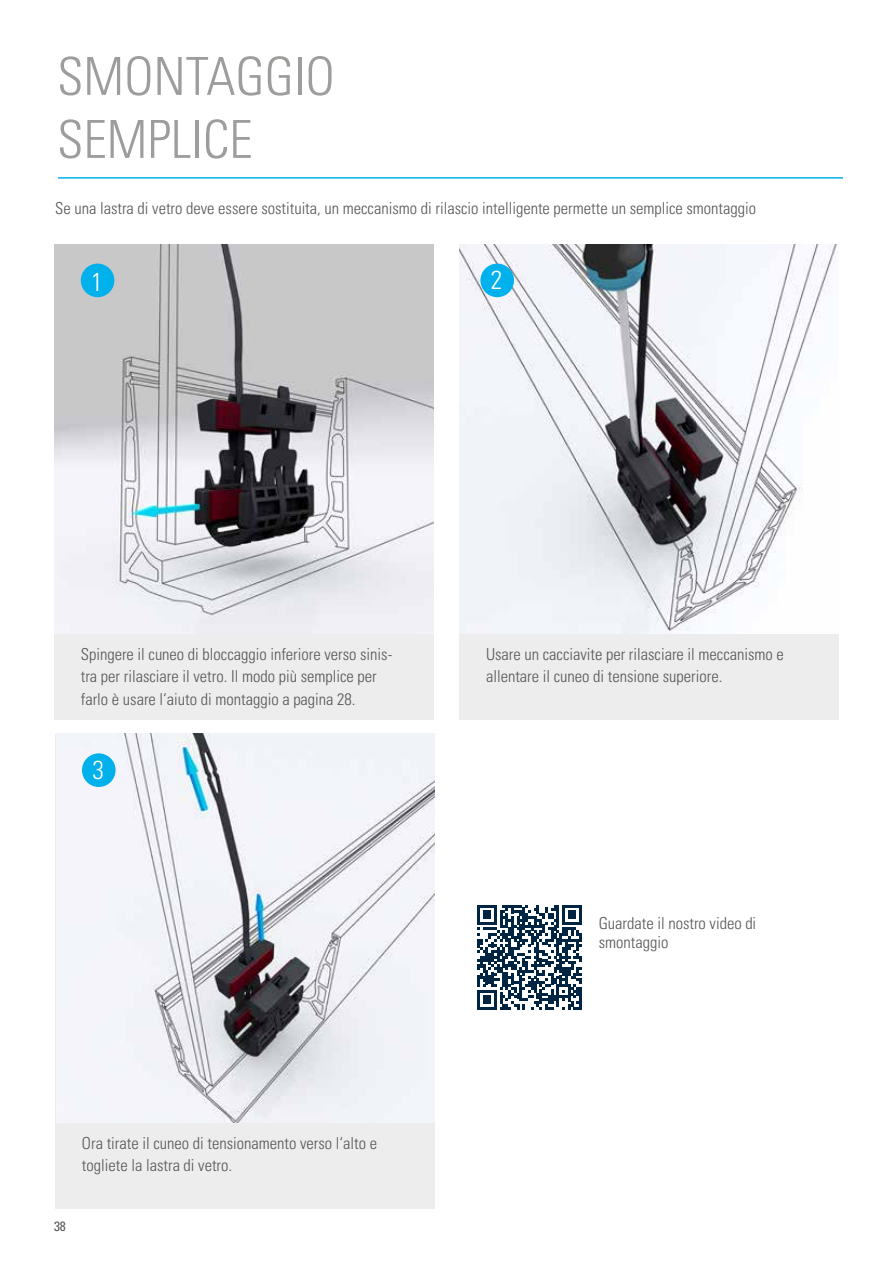
<style>
.page{position:relative;width:893px;height:1263px;background:#fff}
.page>*{position:absolute;margin:0;border:0;box-sizing:border-box;transform-origin:0 0}
.t1{font:52.5px/63px "Univers LTCYR 47 Light Cond";color:#9d9d9c}
.t2{font:25.95px "Univers LTCYR 47 Light Cond";color:#fff}
.t3{font:16.5px/22.5px "Univers LTCYR 47 Light Cond";color:#575756}
.t4{font:condensed 13.5px "Univers LTCYR 57";color:#575756}
</style>
<div class="page">
<div style="left:54px;top:634px;width:380px;height:85px;background:#ededed"></div>
<img style="left:54px;top:244px;width:380px;height:389px">
<div style="left:459px;top:634px;width:380px;height:85px;background:#ededed"></div>
<img style="left:459px;top:244px;width:379px;height:389px">
<div style="left:55px;top:1124px;width:380px;height:85px;background:#ededed"></div>
<img style="left:56px;top:734px;width:379px;height:389px">
<div style="left:81px;top:264px;width:33px;height:33px;background:#00b1eb;border-radius:50%"></div>
<div style="left:480px;top:264px;width:34px;height:33px;background:#00b1eb;border-radius:50%"></div>
<div style="left:82px;top:753px;width:34px;height:34px;background:#00b1eb;border-radius:50%"></div>
<hr style="left:58px;top:177px;width:785px;height:2px;background:#00b1eb">
<svg style="left:477px;top:905px;width:105px;height:105px"></svg>
<hr style="left:579px;top:987px;width:3px;height:23px;background:#002542">
<h1 class="t1" style="left:57px;top:42px;width:279px">SMONTAGGIO<br>SEMPLICE</h1>
<p class="t3" style="left:55px;top:196px;width:702px">Se una lastra di vetro deve essere sostituita, un meccanismo di rilascio intelligente permette un semplice smontaggio</p>
<h2 class="t2" style="left:91px;top:264px;width:13px">1</h2>
<h2 class="t2" style="left:491px;top:263px;width:13px">2</h2>
<p class="t3" style="left:81px;top:642px;width:313px">Spingere il cuneo di bloccaggio inferiore verso sinis&shy;tra per rilasciare il vetro. Il modo più semplice per farlo è usare l‘aiuto di montaggio a pagina 28.</p>
<p class="t3" style="left:486px;top:642px;width:299px">Usare un cacciavite per rilasciare il meccanismo e allentare il cuneo di tensione superiore.</p>
<h2 class="t2" style="left:92px;top:752px;width:13px">3</h2>
<p class="t3" style="left:82px;top:1131px;width:297px">Ora tirate il cuneo di tensionamento verso l‘alto e togliete la lastra di vetro.</p>
<p class="t4" style="left:54px;top:1218px;width:13px">38</p>
<p class="t3" style="left:599px;top:912px;width:159px;line-height:19.8px">Guardate il nostro video di smontaggio</p>
</div>
